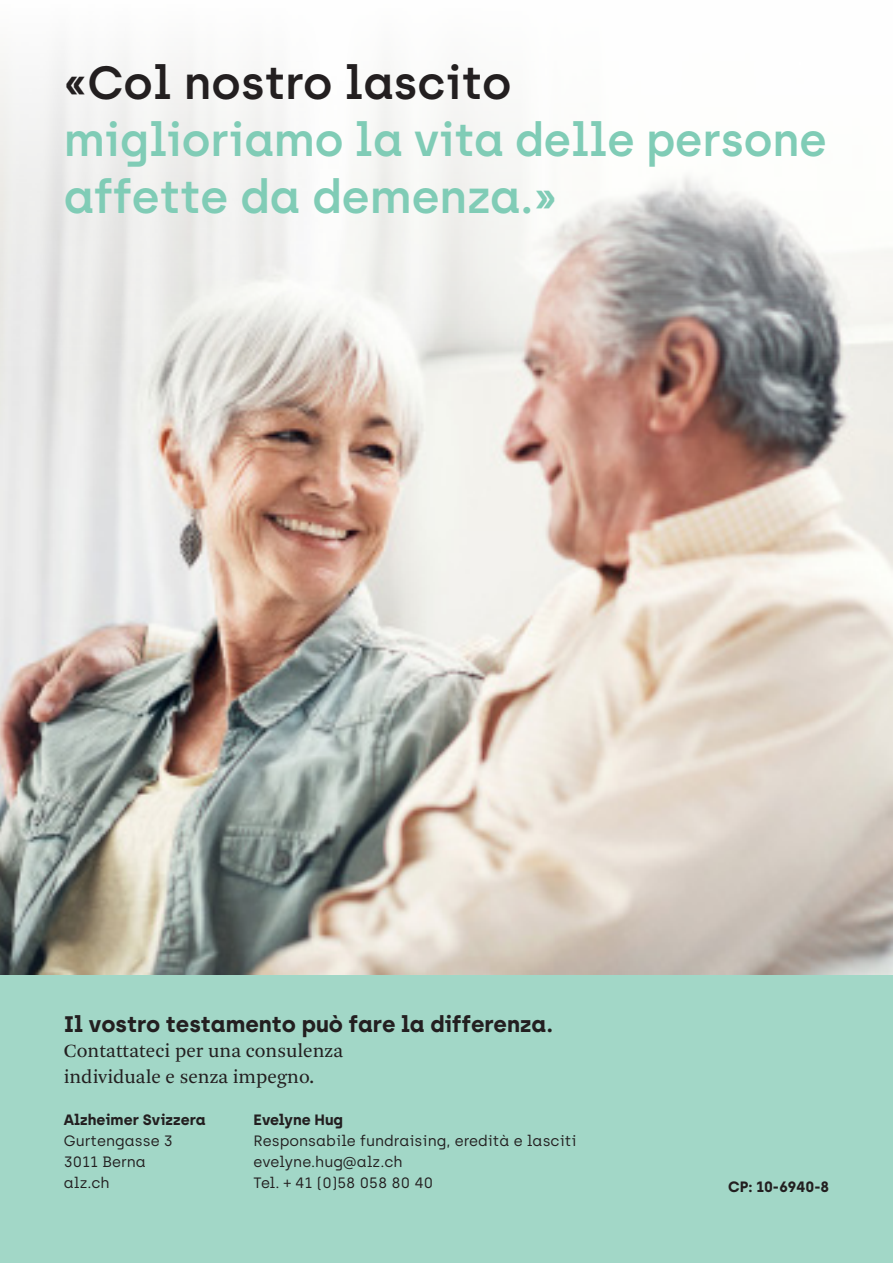
<style>
.page{position:relative;width:893px;height:1263px;background:#fff}
.page>*{position:absolute;margin:0;border:0;box-sizing:border-box;transform-origin:0 0}
.Zitat_gross{font:600 46.5px "Archia";letter-spacing:-.005em;color:#80ccb6}
.Zitat_gross-2{font:600 46.5px "Archia";color:#231f20}
.Titel_klein{font:700 22.5px "Archia";color:#231f20}
.Titel_klein-2{font:19.5px "Arnhem Pro Blond";color:#231f20}
.Zwischentitel{font:15px "Archia";color:#231f20}
.Zwischentitel-2{font:700 15px "Archia";color:#231f20}
.Bildlegende{font:700 15px "Archia";color:#231f20}
</style>
<div class="page">
<div style="left:0;top:911px;width:893px;height:352px;background:#a2d7c7"></div>
<img style="left:0;top:53px;width:893px;height:921px">
<p class="Zitat_gross-2" style="left:64px;top:54px;width:449px">«Col nostro lascito</p>
<p class="Zitat_gross" style="left:64px;top:111px;width:764px">miglioriamo la vita delle persone</p>
<p class="Zitat_gross" style="left:64px;top:168px;width:495px">affette da demenza.»</p>
<p class="Titel_klein" style="left:64px;top:1010px;width:491px">Il vostro testamento può fare la differenza.</p>
<p class="Titel_klein-2" style="left:64px;top:1038px;width:281px">Contattateci per una consulenza</p>
<p class="Titel_klein-2" style="left:64px;top:1064px;width:252px">individuale e senza impegno.</p>
<p class="Zwischentitel-2" style="left:64px;top:1110px;width:143px">Alzheimer Svizzera</p>
<p class="Zwischentitel" style="left:64px;top:1131px;width:111px">Gurtengasse 3</p>
<p class="Zwischentitel" style="left:64px;top:1152px;width:84px">3011 Berna</p>
<p class="Zwischentitel" style="left:64px;top:1173px;width:48px">alz.ch</p>
<p class="Zwischentitel-2" style="left:254px;top:1110px;width:91px">Evelyne Hug</p>
<p class="Zwischentitel" style="left:254px;top:1131px;width:324px">Responsabile fundraising, eredità e lasciti</p>
<p class="Zwischentitel" style="left:254px;top:1152px;width:151px">evelyne.hug@alz.ch</p>
<p class="Zwischentitel" style="left:254px;top:1173px;width:181px">Tel. + 41 (0)58 058 80 40</p>
<p class="Bildlegende" style="left:728px;top:1177px;width:103px">CP: 10-6940-8</p>
</div>
